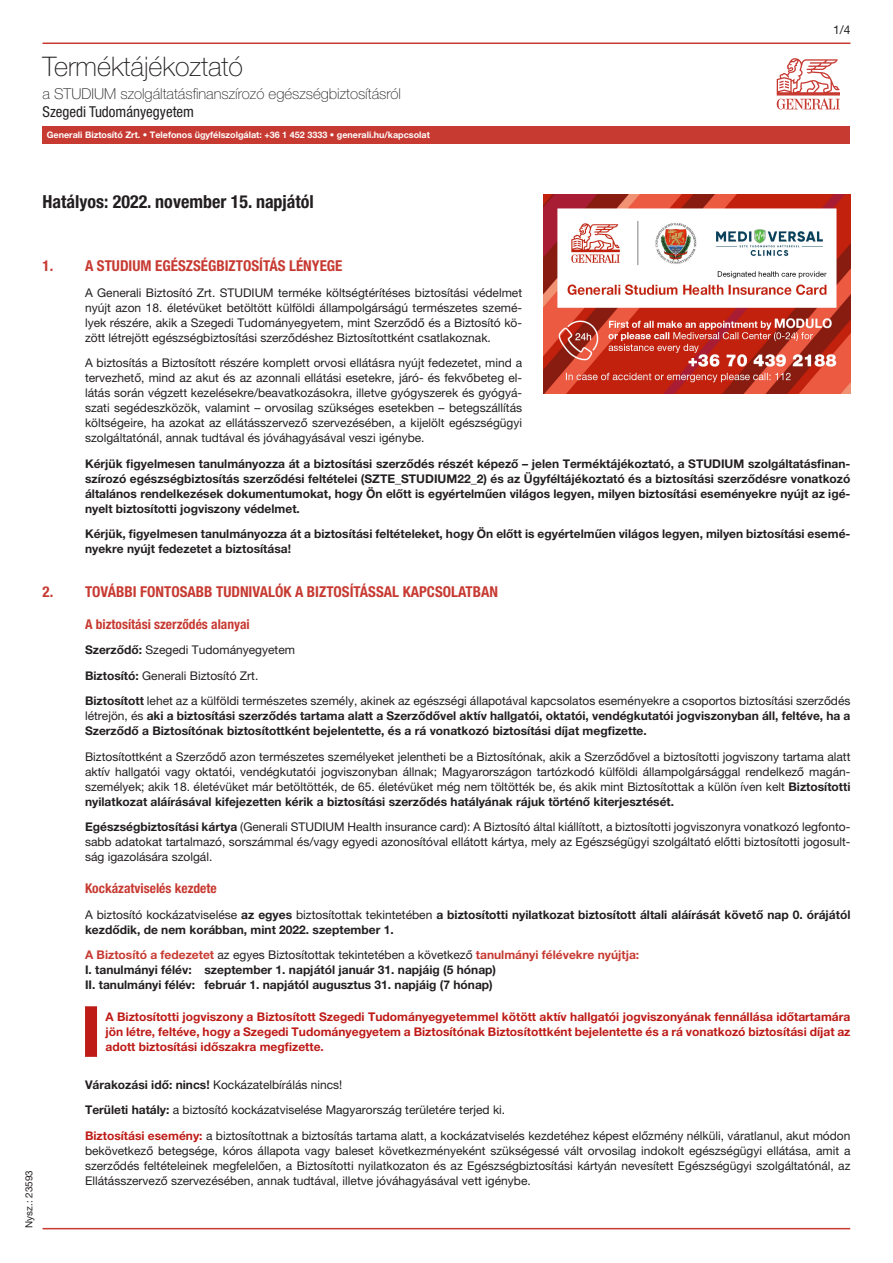
<style>
.page{position:relative;width:893px;height:1263px;background:#fff}
.page>*{position:absolute;margin:0;border:0;box-sizing:border-box;transform-origin:0 0}
.Head{font:100 27px "Helvetica Neue LT Pro";color:#231f20}
.Bevezeto{font:700 condensed 18px "Helvetica Neue LT Pro";color:#231f20}
.cím{font:700 condensed 15px "Helvetica Neue LT Pro";color:#c73a32}
.Subhead{font:100 15px "Helvetica Neue LT Pro";color:#231f20}
.Subhead-2{font:condensed 15px "Helvetica Neue LT Pro";color:#231f20}
.alcím{font:700 condensed 13.5px "Helvetica Neue LT Pro";color:#c73a32}
.tabulator_szöveg{font:12px/15px "Helvetica Neue LT Pro";color:#231f20;text-align:justify}
.tabulator_szöveg-2{font:700 12px/15px "Helvetica Neue LT Pro";color:#231f20;text-align:justify}
.tabulator_szöveg-3{font:700 12px/15px "Helvetica Neue LT Pro";color:#be1b17;text-align:justify}
.bajusz_1{font:700 12px "Helvetica Neue LT Pro";color:#231f20}
.tabulator_szöveg-4{font:700 12px "Helvetica Neue LT Pro";color:#c73a32}
.tabulator_szöveg-5{font:9.9px "Helvetica Neue LT Pro";color:#231f20}
.t1{font:700 9px "Helvetica Neue LT Pro";color:#fff}
.s1{font-weight:700}
.s2{font-weight:400}
.s3{font-weight:400;color:#231f20}
.s4{font-weight:700;color:#be1b17}
</style>
<div class="page">
<svg style="left:777px;top:58px;width:63px;height:51px"></svg>
<div style="left:43px;top:126px;width:807px;height:17px;background:#c73a32"></div>
<hr style="left:43px;top:43px;width:807px;height:1px;background:#c73a32">
<hr style="left:43px;top:1228px;width:807px;height:1px;background:#c73a32">
<div style="left:85px;top:1006px;width:12px;height:51px;background:#be1b17"></div>
<img style="left:543px;top:195px;width:307px;height:199px">
<p class="Head" style="left:43px;top:51px;width:202px">Terméktájékoztató</p>
<p class="Subhead" style="left:43px;top:85px;width:360px">a STUDIUM szolgáltatásfinanszírozó egészségbiztosításról</p>
<p class="Subhead-2" style="left:43px;top:103px;width:153px">Szegedi Tudományegyetem</p>
<p class="t1" style="left:47px;top:129px;width:385px">Generali Biztosító Zrt. • Telefonos ügyfélszolgálat: +36 1 452 3333 • generali.hu/kapcsolat</p>
<p class="Bevezeto" style="left:43px;top:190px;width:273px">Hatályos: 2022. november 15. napjától</p>
<p class="tabulator_szöveg" style="left:833px;top:22px;width:19px">1/4</p>
<p class="tabulator_szöveg-5" style="left:23px;top:1228px;width:59px;rotate:-90deg">Nysz.: 23593</p>
<p class="cím" style="left:43px;top:257px;width:301px">1. A STUDIUM EGÉSZSÉGBIZTOSÍTÁS LÉNYEGE</p>
<p class="tabulator_szöveg" style="left:85px;top:285px;width:439px">A Generali Biztosító Zrt. STUDIUM terméke költségtérítéses biztosítási védelmet nyújt azon 18. életévüket betöltött külföldi állampolgárságú természetes szemé&shy;lyek részére, akik a Szegedi Tudományegyetem, mint Szerződő és a Biztosító kö&shy;zött létrejött egészségbiztosítási szerződéshez Biztosítottként csatlakoznak.</p>
<p class="tabulator_szöveg" style="left:85px;top:355px;width:439px">A biztosítás a Biztosított részére komplett orvosi ellátásra nyújt fedezetet, mind a tervezhető, mind az akut és az azonnali ellátási esetekre, járó- és fekvőbeteg el&shy;látás során végzett kezelésekre/beavatkozásokra, illetve gyógyszerek és gyógyá&shy;szati segédeszközök, valamint – orvosilag szükséges esetekben – betegszállítás költségeire, ha azokat az ellátásszervező szervezésében, a kijelölt egészségügyi szolgáltatónál, annak tudtával és jóváhagyásával veszi igénybe.</p>
<p class="tabulator_szöveg-2" style="left:85px;top:456px;width:767px">Kérjük figyelmesen tanulmányozza át a biztosítási szerződés részét képező – jelen Terméktájékoztató, a STUDIUM szolgáltatásfinan&shy;szírozó egészségbiztosítás szerződési feltételei (SZTE_STUDIUM22_2) és az Ügyféltájékoztató és a biztosítási szerződésre vonatkozó általános rendelkezések dokumentumokat, hogy Ön előtt is egyértelműen világos legyen, milyen biztosítási eseményekre nyújt az igé&shy;nyelt biztosítotti jogviszony védelmet.</p>
<p class="tabulator_szöveg-2" style="left:85px;top:526px;width:767px">Kérjük, figyelmesen tanulmányozza át a biztosítási feltételeket, hogy Ön előtt is egyértelműen világos legyen, milyen biztosítási esemé&shy;nyekre nyújt fedezetet a biztosítása!</p>
<p class="cím" style="left:43px;top:582px;width:457px">2. TOVÁBBI FONTOSABB TUDNIVALÓK A BIZTOSÍTÁSSAL KAPCSOLATBAN</p>
<p class="alcím" style="left:85px;top:616px;width:166px">A biztosítási szerződés alanyai</p>
<p class="tabulator_szöveg" style="left:85px;top:642px;width:212px"><span class="s1">Szerződő:</span> Szegedi Tudományegyetem</p>
<p class="tabulator_szöveg" style="left:85px;top:668px;width:175px"><span class="s1">Biztosító:</span> Generali Biztosító Zrt.</p>
<p class="tabulator_szöveg-2" style="left:85px;top:693px;width:767px">Biztosított <span class="s2">lehet az a külföldi természetes személy, akinek az egészségi állapotával kapcsolatos eseményekre a csoportos biztosítási szerződés létrejön, és</span> aki a biztosítási szerződés tartama alatt a Szerződővel aktív hallgatói, oktatói, vendégkutatói jogviszonyban áll, feltéve, ha a Szerződő a Biztosítónak biztosítottként bejelentette, és a rá vonatkozó biztosítási díjat megfizette.</p>
<p class="tabulator_szöveg" style="left:85px;top:749px;width:767px">Biztosítottként a Szerződő azon természetes személyeket jelentheti be a Biztosítónak, akik a Szerződővel a biztosítotti jogviszony tartama alatt aktív hallgatói vagy oktatói, vendégkutatói jogviszonyban állnak; Magyarországon tartózkodó külföldi állampolgársággal rendelkező magán&shy;személyek; akik 18. életévüket már betöltötték, de 65. életévüket még nem töltötték be, és akik mint Biztosítottak a külön íven kelt <span class="s1">Biztosítotti nyilatkozat aláírásával kifejezetten kérik a biztosítási szerződés hatályának rájuk történő kiterjesztését.</span></p>
<p class="tabulator_szöveg" style="left:85px;top:819px;width:767px"><span class="s1">Egészségbiztosítási kártya</span> (Generali STUDIUM Health insurance card): A Biztosító által kiállított, a biztosítotti jogviszonyra vonatkozó legfonto&shy;sabb adatokat tartalmazó, sorszámmal és/vagy egyedi azonosítóval ellátott kártya, mely az Egészségügyi szolgáltató előtti biztosítotti jogosult&shy;ság igazolására szolgál.</p>
<p class="alcím" style="left:85px;top:880px;width:133px">Kockázatviselés kezdete</p>
<p class="tabulator_szöveg-2" style="left:85px;top:907px;width:767px"><span class="s2">A biztosító kockázatviselése</span> az egyes <span class="s2">biztosítottak tekintetében</span> a biztosítotti nyilatkozat biztosított általi aláírását követő nap 0. órájától kezdődik, de nem korábban, mint 2022. szeptember 1.</p>
<p class="tabulator_szöveg-4" style="left:85px;top:947px;width:556px">A Biztosító a fedezetet <span class="s3">az egyes Biztosítottak tekintetében a következő</span> tanulmányi félévekre nyújtja:</p>
<p class="bajusz_1" style="left:85px;top:962px;width:413px">I. tanulmányi félév: szeptember 1. napjától január 31. napjáig (5 hónap)</p>
<p class="bajusz_1" style="left:85px;top:977px;width:409px">II. tanulmányi félév: február 1. napjától augusztus 31. napjáig (7 hónap)</p>
<p class="tabulator_szöveg-3" style="left:106px;top:1009px;width:746px">A Biztosítotti jogviszony a Biztosított Szegedi Tudományegyetemmel kötött aktív hallgatói jogviszonyának fennállása időtartamára jön létre, feltéve, hogy a Szegedi Tudományegyetem a Biztosítónak Biztosítottként bejelentette és a rá vonatkozó biztosítási díjat az adott biztosítási időszakra megfizette.</p>
<p class="tabulator_szöveg" style="left:85px;top:1077px;width:259px"><span class="s1">Várakozási idő: nincs!</span> Kockázatelbírálás nincs!</p>
<p class="tabulator_szöveg" style="left:85px;top:1102px;width:422px"><span class="s1">Területi hatály:</span> a biztosító kockázatviselése Magyarország területére terjed ki.</p>
<p class="tabulator_szöveg" style="left:85px;top:1128px;width:767px"><span class="s4">Biztosítási esemény:</span> a biztosítottnak a biztosítás tartama alatt, a kockázatviselés kezdetéhez képest előzmény nélküli, váratlanul, akut módon bekövetkező betegsége, kóros állapota vagy baleset következményeként szükségessé vált orvosilag indokolt egészségügyi ellátása, amit a szerződés feltételeinek megfelelően, a Biztosítotti nyilatkozaton és az Egészségbiztosítási kártyán nevesített Egészségügyi szolgáltatónál, az Ellátásszervező szervezésében, annak tudtával, illetve jóváhagyásával vett igénybe.</p>
</div>
